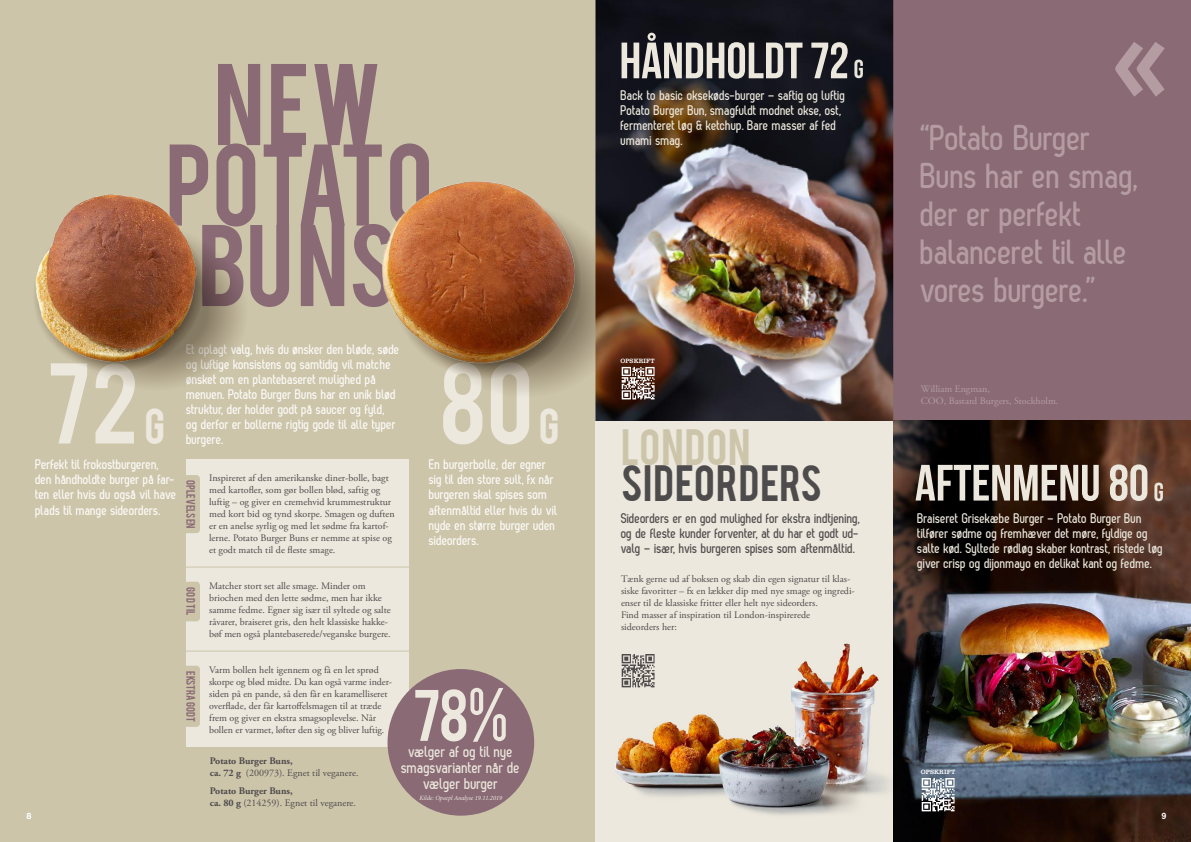
<style>
.page{position:relative;width:1191px;height:842px;background:#fff}
.page>*{position:absolute;margin:0;border:0;box-sizing:border-box;transform-origin:0 0}
.t1{font:91.1px/80.5px "Bebas";color:#896a75;text-align:center}
.t2{font:90px "Bebas";color:#ece8dd}
.t3{font:57.1px "Bebas";color:#ece8dd}
.t4{font:700 51px "Bebas Neue";color:#ece8dd}
.t5{font:40.1px "Bebas";letter-spacing:.02em;color:#4e4b4c}
.t6{font:40.1px "Bebas";letter-spacing:.025em;color:#cdc5aa}
.t7{font:40px "Bebas";color:#ece8dd}
.t8{font:700 36px/38px "Zag";letter-spacing:-.025em;color:#b59ca3}
.t9{font:700 16px/16px "Zag";letter-spacing:-.02em;color:#ece8dd;text-align:center}
.t10{font:700 14px/15px "Zag";letter-spacing:-.015em;color:#fbfaf7}
.t11{font:700 14px/15px "Zag";letter-spacing:-.015em;color:#ece8dd}
.t12{font:700 14px/15px "Zag";letter-spacing:-.015em;color:#4e4b4c;text-align:justify}
.t13{font:10px/12px "Adobe Garamond Pro";color:#4e4b4c}
.t14{font:10px/12px "Adobe Garamond Pro";color:#b59ca3}
.t15{font:9.6px "Bebas";color:#896a75}
.t16{font:700 9px "Akzidenz Grotesk";color:#fff}
.t17{font:italic 6.5px "Minion Pro";letter-spacing:-.015em;color:#ece8dd}
.t18{font:6.4px "Clarendon URW";letter-spacing:.01em;color:#fff}
.s1{font-weight:700}
.s2{font-size:26px}
</style>
<div class="page">
<div style="left:0;top:0;width:595px;height:842px;background:#cdc5aa"></div>
<div style="left:893px;top:0;width:298px;height:421px;background:#896a75"></div>
<div style="left:595px;top:421px;width:298px;height:421px;background:#ece8dd"></div>
<svg style="left:133px;top:256px;width:109px;height:130px"></svg>
<svg style="left:116px;top:247px;width:99px;height:136px"></svg>
<img style="left:35px;top:194px;width:168px;height:184px">
<img style="left:382px;top:181px;width:213px;height:211px">
<img style="left:614px;top:643px;width:275px;height:172px">
<img style="left:595px;top:0;width:298px;height:421px">
<img style="left:893px;top:421px;width:298px;height:421px">
<svg style="left:1115px;top:42px;width:49px;height:55px"></svg>
<div style="left:186px;top:459px;width:223px;height:288px;background:#ece8dd"></div>
<div style="left:183px;top:475px;width:17px;height:58px;background:#cdc5aa;border-radius:4px"></div>
<div style="left:183px;top:582px;width:17px;height:39px;background:#cdc5aa;border-radius:4px"></div>
<div style="left:183px;top:666px;width:17px;height:61px;background:#cdc5aa;border-radius:4px"></div>
<div style="left:387px;top:669px;width:147px;height:147px;background:#896a75;border-radius:50%"></div>
<hr style="left:184px;top:567px;width:228px;height:1px;background:#cdc5aa">
<hr style="left:184px;top:651px;width:228px;height:1px;background:#cdc5aa">
<img style="left:619px;top:365px;width:38px;height:36px">
<img style="left:919px;top:776px;width:38px;height:36px">
<img style="left:619px;top:652px;width:38px;height:36px">
<h1 class="t1" style="left:165px;top:58px;width:269px">NEW<br>POTATO<br>BUNS</h1>
<h2 class="t2" style="left:47px;top:338px;width:94px">72</h2>
<h3 class="t7" style="left:144px;top:397px;width:22px">g</h3>
<p class="t10" style="left:186px;top:341px;width:215px">Et oplagt valg, hvis du ønsker den bløde, søde og luftige konsistens og samtidig vil matche ønsket om en plantebaseret mulighed på menuen. Potato Burger Buns har en unik blød struktur, der holder godt på saucer og fyld,<br>og derfor er bollerne rigtig gode til alle typer burgere.</p>
<h2 class="t2" style="left:439px;top:338px;width:96px">80</h2>
<h3 class="t7" style="left:539px;top:397px;width:22px">g</h3>
<h3 class="t10" style="left:35px;top:457px;width:143px">Perfekt til frokostburgeren, den håndholdte burger på far&shy;ten eller hvis du også vil have plads til mange sideorders.</h3>
<p class="t15" style="left:198px;top:480px;width:50px;rotate:90deg">OPLEVELSEN</p>
<p class="t15" style="left:198px;top:587px;width:30px;rotate:90deg">GOD TIL</p>
<p class="t15" style="left:198px;top:671px;width:52px;rotate:90deg">EKSTRA GODT</p>
<p class="t13" style="left:209px;top:472px;width:187px">Inspireret af den amerikanske diner-bolle, bagt med kartofler, som gør bollen blød, saftig og luftig – og giver en cremehvid krummestruktur med kort bid og tynd skorpe. Smagen og duften er en anelse syrlig og med let sødme fra kartof&shy;lerne. Potato Burger Buns er nemme at spise og et godt match til de fleste smage.</p>
<p class="t13" style="left:209px;top:580px;width:183px">Matcher stort set alle smage. Minder om briochen med den lette sødme, men har ikke samme fedme. Egner sig især til syltede og salte råvarer, braiseret gris, den helt klassiske hakke&shy;bøf men også plantebaserede/veganske burgere.</p>
<p class="t13" style="left:209px;top:664px;width:184px">Varm bollen helt igennem og få en let sprød skorpe og blød midte. Du kan også varme inder&shy;siden på en pande, så den får en karamelliseret overflade, der får kartoffelsmagen til at træde frem og giver en ekstra smagsoplevelse. Når bollen er varmet, løfter den sig og bliver luftig.</p>
<h3 class="t10" style="left:429px;top:457px;width:130px">En burgerbolle, der egner sig til den store sult, fx når burgeren skal spises som aftenmåltid eller hvis du vil nyde en større burger uden sideorders.</h3>
<h3 class="t3" style="left:413px;top:674px;width:97px">78%</h3>
<p class="t13" style="left:210px;top:755px;width:150px"><span class="s1">Potato Burger Buns,<br>ca. 72 g</span> (200973). Egnet til veganere.</p>
<p class="t13" style="left:210px;top:785px;width:148px"><span class="s1">Potato Burger Buns,<br>ca. 80 g</span> (214259). Egnet til veganere.</p>
<h3 class="t9" style="left:401px;top:743px;width:120px">vælger af og til nye smagsvarianter når de vælger burger</h3>
<p class="t17" style="left:419px;top:793px;width:84px">Kilde: Opeepl Analyse 19.11.2019</p>
<h3 class="t4" style="left:619px;top:33px;width:246px">HÅNDHOLDT 72 <span class="s2">G</span></h3>
<h3 class="t11" style="left:621px;top:87px;width:226px">Back to basic oksekøds-burger – saftig og luftig Potato Burger Bun, smagfuldt modnet okse, ost, fermenteret løg &amp; ketchup. Bare masser af fed umami smag.</h3>
<p class="t18" style="left:620px;top:357px;width:36px">OPSKRIFT</p>
<h3 class="t6" style="left:621px;top:418px;width:131px">LONDON</h3>
<h3 class="t5" style="left:621px;top:453px;width:202px">SIDEORDERS</h3>
<h3 class="t8" style="left:921px;top:118px;width:220px">“Potato Burger<br>Buns har en smag, der er perfekt balanceret til alle vores burgere.”</h3>
<p class="t14" style="left:921px;top:383px;width:139px">William Engman,<br>COO, Bastard Burgers, Stockholm.</p>
<h3 class="t4" style="left:915px;top:455px;width:250px">AFTENMENU 80 <span class="s2">G</span></h3>
<h3 class="t12" style="left:621px;top:510px;width:241px">Sideorders er en god mulighed for ekstra indtjening, og de fleste kunder forventer, at du har et godt ud&shy;valg – især, hvis burgeren spises som aftenmåltid.</h3>
<h3 class="t11" style="left:917px;top:510px;width:247px">Braiseret Grisekæbe Burger – Potato Burger Bun tilfører sødme og fremhæver det møre, fyldige og salte kød. Syltede rødløg skaber kontrast, ristede løg giver crisp og dijonmayo en delikat kant og fedme.</h3>
<p class="t13" style="left:621px;top:574px;width:235px">Tænk gerne ud af boksen og skab din egen signatur til klas&shy;siske favoritter – fx en lækker dip med nye smage og ingredi&shy;enser til de klassiske fritter eller helt nye sideorders.<br>Find masser af inspiration til London-inspirerede<br>sideorders her:</p>
<p class="t18" style="left:921px;top:768px;width:36px">OPSKRIFT</p>
<p class="t16" style="left:26px;top:810px;width:7px">8</p>
<p class="t16" style="left:1161px;top:810px;width:7px">9</p>
</div>
